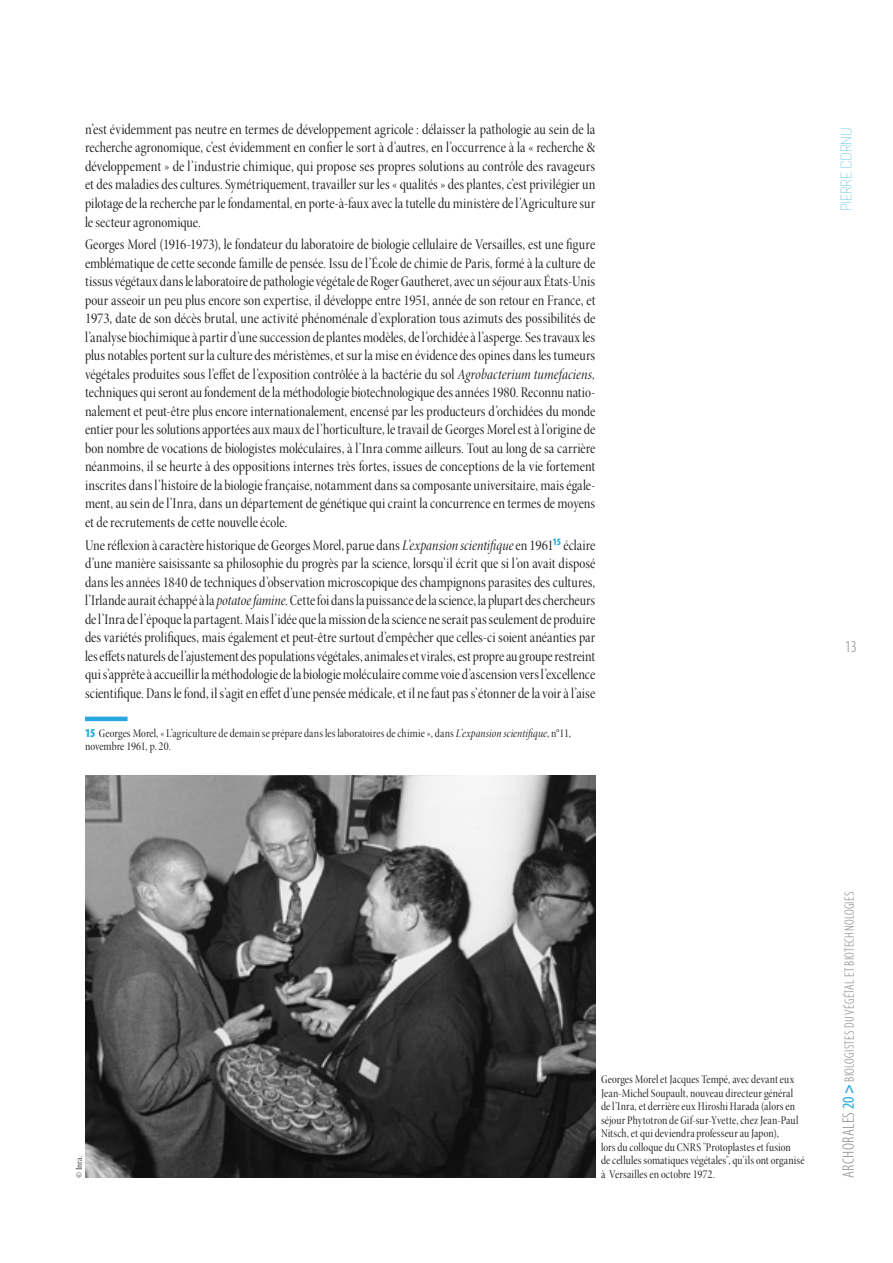
<style>
.page{position:relative;width:893px;height:1263px;background:#fff}
.page>*{position:absolute;margin:0;border:0;box-sizing:border-box;transform-origin:0 0}
.t1{font:300 condensed 16.5px "Myriad Pro";color:#808285}
.texte_courant{font:15px/18.5px "Minion Pro Cn Disp";color:#231f20;text-align:justify}
.t2{font:15px "Quarca Nor Thi";color:#27a8e0}
.t3{font:300 condensed 13.5px "Myriad Pro";letter-spacing:.02em;color:#808285}
.ok_légende{font:12px/13.5px "Minion Pro Cn Disp";letter-spacing:.01em;color:#231f20}
.note{font:12px/13.5px "Minion Pro Cn Disp";letter-spacing:.01em;color:#231f20}
.copyright{font:9px "Minion Pro Cn Disp";color:#231f20}
.s1{font-family:"Minion Pro Cn It Disp"}
.s2{font-family:"Myriad Pro";font-weight:900;font-stretch:condensed;color:#27a8e0}
.s3{font-size:16.5px}
.s4{font-weight:400;font-size:16.5px;color:#27a8e0}
.s5{font-weight:700;font-size:16.5px;color:#27a8e0}
</style>
<div class="page">
<hr style="left:85px;top:717px;width:43px;height:4px;background:#27a8e0">
<img style="left:85px;top:776px;width:510px;height:402px">
<p class="texte_courant" style="left:85px;top:120px;width:512px">n’est évidemment pas neutre en termes de développement agricole : délaisser la pathologie au sein de la recherche agronomique, c’est évidemment en confier le sort à d’autres, en l’occurrence à la « recherche &amp; développement » de l’industrie chimique, qui propose ses propres solutions au contrôle des ravageurs et des maladies des cultures. Symétriquement, travailler sur les « qualités » des plantes, c’est privilégier un pilotage de la recherche par le fondamental, en porte-à-faux avec la tutelle du ministère de l’Agriculture sur le secteur agronomique.</p>
<p class="texte_courant" style="left:85px;top:236px;width:512px">Georges Morel (1916-1973), le fondateur du laboratoire de biologie cellulaire de Versailles, est une figure emblématique de cette seconde famille de pensée. Issu de l’École de chimie de Paris, formé à la culture de tissus végétaux dans le laboratoire de pathologie végétale de Roger Gautheret, avec un séjour aux États-Unis pour asseoir un peu plus encore son expertise, il développe entre 1951, année de son retour en France, et 1973, date de son décès brutal, une activité phénoménale d’exploration tous azimuts des possibilités de l’analyse biochimique à partir d’une succession de plantes modèles, de l’orchidée à l’asperge. Ses travaux les plus notables portent sur la culture des méristèmes, et sur la mise en évidence des opines dans les tumeurs végétales produites sous l’effet de l’exposition contrôlée à la bactérie du sol <span class="s1">Agrobacterium tumefaciens, </span>techniques qui seront au fondement de la méthodologie biotechnologique des années 1980. Reconnu natio&shy;nalement et peut-être plus encore internationalement, encensé par les producteurs d’orchidées du monde entier pour les solutions apportées aux maux de l’horticulture, le travail de Georges Morel est à l’origine de bon nombre de vocations de biologistes moléculaires, à l’Inra comme ailleurs. Tout au long de sa carrière néanmoins, il se heurte à des oppositions internes très fortes, issues de conceptions de la vie fortement inscrites dans l’histoire de la biologie française, notamment dans sa composante universitaire, mais égale&shy;ment, au sein de l’Inra, dans un département de génétique qui craint la concurrence en termes de moyens et de recrutements de cette nouvelle école.</p>
<p class="texte_courant" style="left:85px;top:536px;width:512px">Une réflexion à caractère historique de Georges Morel, parue dans <span class="s1">L’expansion scientifique</span> en 1961<sup>15</sup> éclaire d’une manière saisissante sa philosophie du progrès par la science, lorsqu’il écrit que si l’on avait disposé dans les années 1840 de techniques d’observation microscopique des champignons parasites des cultures, l’Irlande aurait échappé à la <span class="s1">potatoe famine</span>. Cette foi dans la puissance de la science, la plupart des chercheurs de l’Inra de l’époque la partagent. Mais l’idée que la mission de la science ne serait pas seulement de produire des variétés prolifiques, mais également et peut-être surtout d’empêcher que celles-ci soient anéanties par les effets naturels de l’ajustement des populations végétales, animales et virales, est propre au groupe restreint qui s’apprête à accueillir la méthodologie de la biologie moléculaire comme voie d’ascension vers l’excellence scientifique. Dans le fond, il s’agit en effet d’une pensée médicale, et il ne faut pas s’étonner de la voir à l’aise</p>
<p class="note" style="left:85px;top:726px;width:487px"><span class="s2">15</span> Georges Morel, « L’agriculture de demain se prépare dans les laboratoires de chimie », dans <span class="s1">L’expansion scientifique</span>, n°11, novembre 1961, p. 20.</p>
<p class="t2" style="left:838px;top:211px;width:85px;rotate:-90deg">PIERRE CORNU</p>
<p class="t1" style="left:845px;top:638px;width:13px">13</p>
<p class="copyright" style="left:74px;top:1178px;width:24px;rotate:-90deg">© Inra.</p>
<p class="ok_légende" style="left:601px;top:1073px;width:205px">Georges Morel et Jacques Tempé, avec devant eux Jean-Michel Soupault, nouveau directeur général de l’Inra, et derrière eux Hiroshi Harada (alors en séjour Phytotron de Gif-sur-Yvette, chez Jean-Paul Nitsch, et qui deviendra professeur au Japon),<br>lors du colloque du CNRS "Protoplastes et fusion<br>de cellules somatiques végétales", qu’ils ont organisé</p>
<p class="ok_légende" style="left:601px;top:1167px;width:115px">à Versailles en octobre 1972.</p>
<p class="t3" style="left:842px;top:1178px;width:288px;rotate:-90deg"><span class="s3">ARCHORALES</span><span class="s4">20</span> <span class="s5">&gt;</span> BIOLOGISTES DU VÉGÉTAL ET BIOTECHNOLOGIES</p>
</div>
